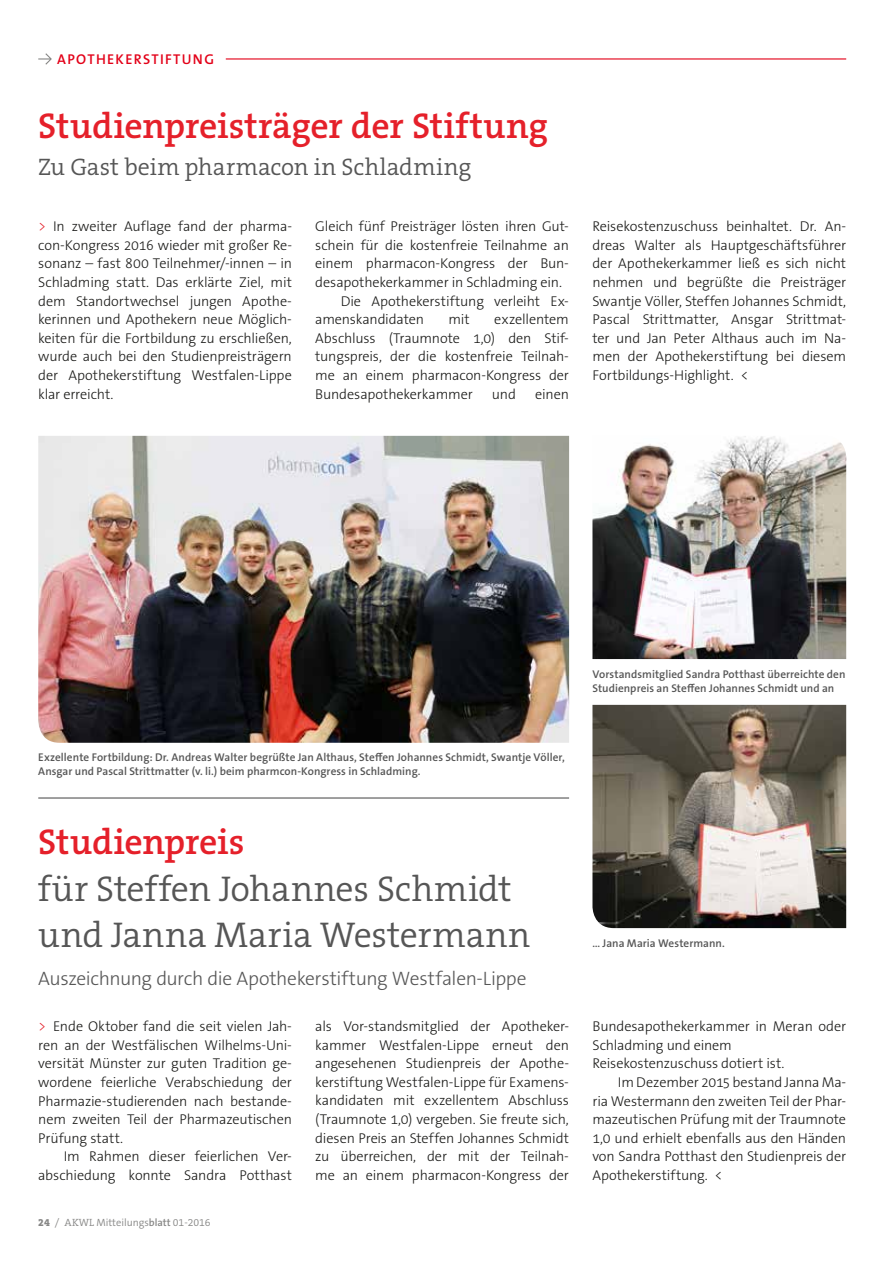
<style>
.page{position:relative;width:893px;height:1263px;background:#fff}
.page>*{position:absolute;margin:0;border:0;box-sizing:border-box;transform-origin:0 0}
.t1{font:300 36px/46.5px "The Serif B W4";letter-spacing:-.005em;color:#565656}
.t2{font:600 36px "The Serif B W6";letter-spacing:-.01em;color:#e5202a}
.t3{font:300 24px "The Serif B W4";letter-spacing:.005em;color:#565656}
.t4{font:300 19.5px "The Sans B W3";letter-spacing:-.02em;color:#565656}
.t5{font:300 14.25px/18.6px "The Sans B W3";letter-spacing:-.01em;color:#1a1a18;text-align:justify}
.t6{font:600 14.25px "The Sans B W6";letter-spacing:.09em;color:#e30018}
.t7{font:600 11.25px/14px "The Sans B W6";letter-spacing:.005em;color:#565656}
.t8{font:300 10.5px "The Serif B W4";letter-spacing:-.005em;color:#878786}
.s1{color:#e5202a}
.s2{font-family:"The Serif B W8";font-weight:800}
.s3{font-family:"The Sans B W4"}
.s4{font-family:"The Sans B W6";font-weight:600}
</style>
<div class="page">
<img style="left:592px;top:705px;width:254px;height:223px">
<img style="left:592px;top:436px;width:254px;height:223px">
<hr style="left:38px;top:797px;width:531px;height:1px;background:#565656">
<img style="left:38px;top:436px;width:531px;height:307px">
<svg style="left:38px;top:53px;width:14px;height:12px"></svg>
<hr style="left:226px;top:58px;width:620px;height:2px;background:#e30018">
<p class="t6" style="left:57px;top:50px;width:156px">Apoth ekerstiftung</p>
<h1 class="t2" style="left:38px;top:102px;width:511px">Studienpreisträger der Stiftung</h1>
<h2 class="t3" style="left:38px;top:152px;width:434px">Zu Gast beim pharmacon in Schladming</h2>
<p class="t5" style="left:38px;top:217px;width:255px"><span class="s1">&gt;</span> In zweiter Auflage fand der pharma&shy;con-Kongress 2016 wieder mit großer Re&shy;sonanz – fast 800 Teilnehmer/-innen – in Schladming statt. Das erklärte Ziel, mit dem Standortwechsel jungen Apothe&shy;kerinnen und Apothekern neue Möglich&shy;keiten für die Fortbildung zu erschließen, wurde auch bei den Studienpreisträgern der Apothekerstiftung Westfalen-Lippe klar erreicht.</p>
<p class="t5" style="left:315px;top:217px;width:255px">Gleich fünf Preisträger lösten ihren Gut-</p>
<p class="t5" style="left:315px;top:236px;width:255px">schein für die kostenfreie Teilnahme an</p>
<p class="t5" style="left:315px;top:254px;width:255px">einem pharmacon-Kongress der Bun-</p>
<p class="t5" style="left:315px;top:273px;width:248px">desapothekerkammer in Schladming ein.</p>
<p class="t5" style="left:341px;top:292px;width:230px">Die Apothekerstiftung verleiht Ex-</p>
<p class="t5" style="left:315px;top:310px;width:110px">amenskandidaten</p>
<p class="t5" style="left:449px;top:310px;width:23px">mit</p>
<p class="t5" style="left:315px;top:310px;width:255px;text-indent:179px">exzellentem Abschluss (Traumnote 1,0) den Stif&shy;tungspreis, der die kostenfreie Teilnah&shy;me an einem pharmacon-Kongress der Bundesapothekerkammer</p>
<p class="t5" style="left:492px;top:384px;width:26px">und</p>
<p class="t5" style="left:535px;top:384px;width:35px">einen</p>
<p class="t5" style="left:592px;top:217px;width:255px">Reisekostenzuschuss beinhaltet. Dr. An&shy;dreas Walter als Hauptgeschäftsführer der Apothekerkammer ließ es sich nicht nehmen und begrüßte die Preisträger Swantje Völler, Steffen Johannes Schmidt, Pascal Strittmatter, Ansgar Strittmat&shy;ter und Jan Peter Althaus auch im Na&shy;men der Apothekerstiftung bei diesem Fortbildungs-Highlight. &lt;</p>
<p class="t7" style="left:38px;top:751px;width:528px">Exzellente Fortbildung: Dr. Andreas Walter begrüßte Jan Althaus, Steffen Johannes Schmidt, Swantje Völler,<br>Ansgar und Pascal Strittmatter (v. li.) beim pharmcon-Kongress in Schladming.</p>
<h1 class="t2" style="left:38px;top:818px;width:208px">Studienpreis</h1>
<h1 class="t1" style="left:38px;top:866px;width:494px">für Steffen Johannes Schmidt und Janna Maria Westermann</h1>
<h3 class="t4" style="left:38px;top:965px;width:490px">Auszeichnung durch die Apothekerstiftung Westfalen-Lippe</h3>
<p class="t5" style="left:38px;top:1017px;width:255px"><span class="s1">&gt;</span> Ende Oktober fand die seit vielen Jah&shy;ren an der Westfälischen Wilhelms-Uni&shy;versität Münster zur guten Tradition ge&shy;wordene feierliche Verabschiedung der Pharmazie-studierenden nach bestande&shy;nem zweiten Teil der Pharmazeutischen Prüfung statt.</p>
<p class="t5" style="left:38px;top:1147px;width:255px;text-align:right">Im Rahmen dieser feierlichen Ver&shy;abschiedung konnte Sandra Potthast</p>
<p class="t8" style="left:38px;top:1216px;width:174px"><span class="s2">24</span> / akwl <span class="s3">Mitteilungs</span><span class="s4">blatt</span> 01-2016</p>
<p class="t5" style="left:315px;top:1017px;width:255px">als Vor-standsmitglied der Apotheker&shy;kammer Westfalen-Lippe erneut den angesehenen Studienpreis der Apothe&shy;kerstiftung Westfalen-Lippe für Examens&shy;kandidaten mit exzellentem Abschluss (Traumnote 1,0) vergeben. Sie freute sich, diesen Preis an Steffen Johannes Schmidt zu überreichen, der mit der Teilnah&shy;me an einem pharmacon-Kongress der</p>
<p class="t7" style="left:592px;top:667px;width:255px">Vorstandsmitglied Sandra Potthast überreichte den<br>Studienpreis an Steffen Johannes Schmidt und an</p>
<p class="t7" style="left:592px;top:937px;width:134px">... Jana Maria Westermann.</p>
<p class="t5" style="left:592px;top:1017px;width:255px;text-align:left">Bundesapothekerkammer in Meran oder<br>Schladming und einem<br>Reisekostenzuschuss dotiert ist.</p>
<p class="t5" style="left:592px;top:1073px;width:255px;text-indent:26px">Im Dezember 2015 bestand Janna Ma&shy;ria Westermann den zweiten Teil der Phar&shy;mazeutischen Prüfung mit der Traumnote 1,0 und erhielt ebenfalls aus den Händen von Sandra Potthast den Studienpreis der Apothekerstiftung. &lt;</p>
</div>
